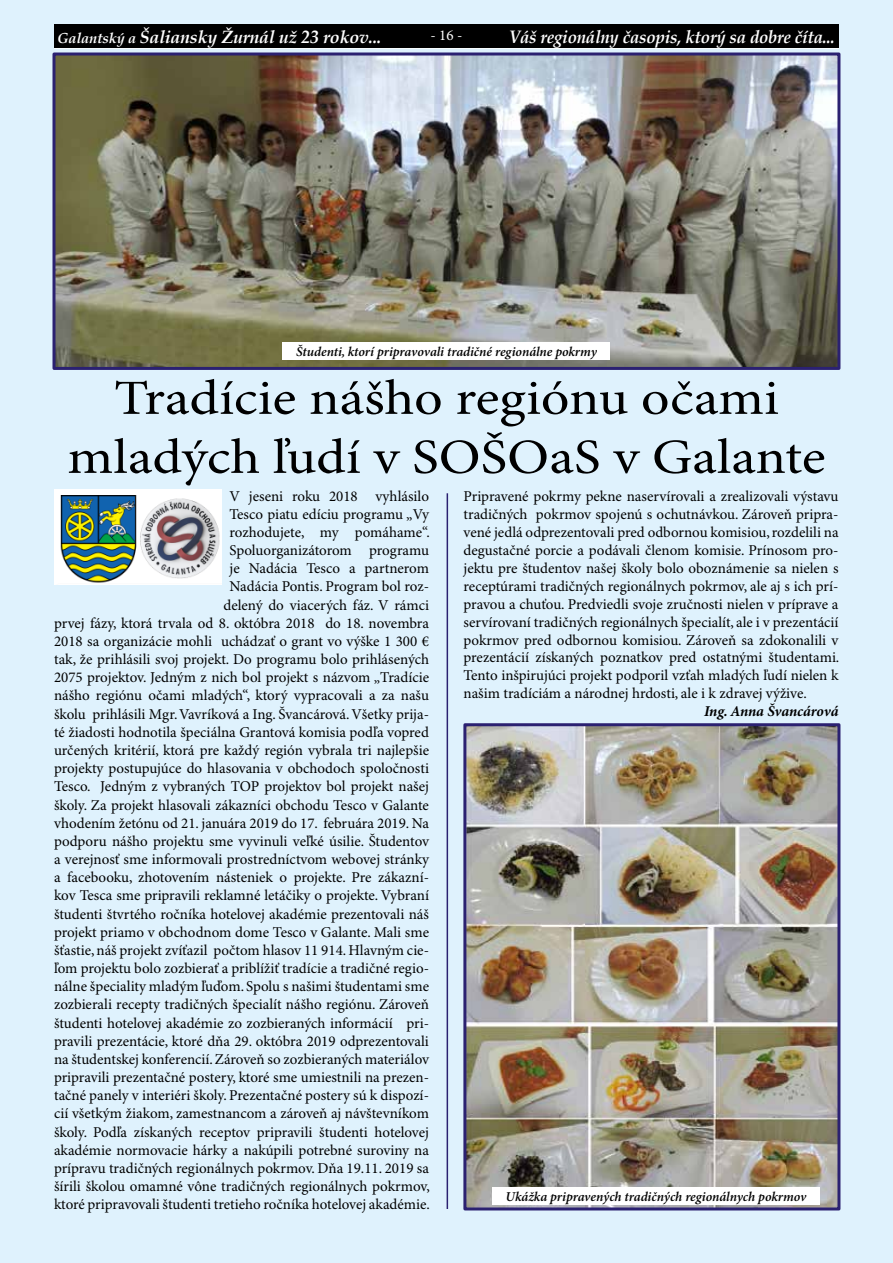
<style>
.page{position:relative;width:893px;height:1263px;background:#dff2fd}
.page>*{position:absolute;margin:0;border:0;box-sizing:border-box;transform-origin:0 0}
.t1{font:49.2px/58.9px "Minion Pro";color:#000;text-align:center;scale:1.14 1}
.t2{font:italic 700 18px "Book Antiqua";letter-spacing:-.01em;color:#fff;scale:.93 1}
.t3{font:italic 700 17.7px "Book Antiqua";letter-spacing:-.01em;color:#fff}
.t4{font:15px/18.1px "Minion Pro";color:#000;text-align:right}
.t5{font:italic 700 15px "Minion Pro";letter-spacing:-.01em;color:#000}
.t6{font:15px "Minion Pro";color:#fff}
.t7{font:italic 600 13.5px "Minion Pro";letter-spacing:-.005em;color:#000}
.s1{font-size:14.55px}
</style>
<div class="page">
<img style="left:56px;top:56px;width:780px;height:310px">
<div style="left:52px;top:52px;width:788px;height:318px;border:3px solid #2b2171"></div>
<img style="left:467px;top:727px;width:369px;height:479px">
<div style="left:463px;top:723px;width:377px;height:487px;border:3px solid #2b2171"></div>
<div style="left:492px;top:1187px;width:328px;height:18px;background:#fff"></div>
<div style="left:283px;top:342px;width:327px;height:18px;background:#fff"></div>
<hr style="left:447px;top:493px;width:1px;height:716px;background:#2b2171">
<img style="left:54px;top:490px;width:167px;height:95px">
<hr style="left:54px;top:47px;width:785px;height:2px;background:#fff">
<div style="left:54px;top:24px;width:785px;height:24px;background:#000"></div>
<p class="t3" style="left:57px;top:24px;width:326px"><span class="s1">Galantský a</span> Šaliansky Žurnál už 23 rokov...</p>
<p class="t6" style="left:431px;top:26px;width:33px">- 16 -</p>
<p class="t2" style="left:509px;top:24px;width:352px">Váš regionálny časopis, ktorý sa dobre číta...</p>
<p class="t7" style="left:296px;top:344px;width:302px">Študenti, ktorí pripravovali tradičné regionálne pokrmy</p>
<h1 class="t1" style="left:67px;top:371px;width:667px">Tradície nášho regiónu očami mladých ľudí v SOŠOaS v Galante</h1>
<p class="t4" style="left:54px;top:487px;width:377px">V jeseni roku 2018 vyhlásilo<br>Tesco piatu edíciu programu „Vy<br>rozhodujete, my pomáhame“.<br>Spoluorganizátorom programu<br>je Nadácia Tesco a partnerom<br>Nadácia Pontis. Program bol roz-<br>delený do viacerých fáz. V rámci<br>prvej fázy, ktorá trvala od 8. októbra 2018 do 18. novembra 2018 sa organizácie mohli uchádzať o grant vo výške 1 300 € tak, že prihlásili svoj projekt. Do programu bolo prihlásených 2075 projektov. Jedným z nich bol projekt s názvom „Tradície nášho regiónu očami mladých“, ktorý vypracovali a za našu školu prihlásili Mgr. Vavríková a Ing. Švancárová. Všetky prija&shy;té žiadosti hodnotila špeciálna Grantová komisia podľa vopred určených kritérií, ktorá pre každý región vybrala tri najlepšie projekty postupujúce do hlasovania v obchodoch spoločnosti Tesco. Jedným z vybraných TOP projektov bol projekt našej školy. Za projekt hlasovali zákazníci obchodu Tesco v Galante vhodením žetónu od 21. januára 2019 do 17. februára 2019. Na podporu nášho projektu sme vyvinuli veľké úsilie. Študentov a verejnosť sme informovali prostredníctvom webovej stránky a facebooku, zhotovením násteniek o projekte. Pre zákazní&shy;kov Tesca sme pripravili reklamné letáčiky o projekte. Vybraní študenti štvrtého ročníka hotelovej akadémie prezentovali náš projekt priamo v obchodnom dome Tesco v Galante. Mali sme šťastie, náš projekt zvíťazil počtom hlasov 11 914. Hlavným cie&shy;ľom projektu bolo zozbierať a priblížiť tradície a tradičné regio&shy;nálne špeciality mladým ľuďom. Spolu s našimi študentami sme zozbierali recepty tradičných špecialít nášho regiónu. Zároveň študenti hotelovej akadémie zo zozbieraných informácií pri&shy;pravili prezentácie, ktoré dňa 29. októbra 2019 odprezentovali na študentskej konferencií. Zároveň so zozbieraných materiálov pripravili prezentačné postery, ktoré sme umiestnili na prezen&shy;tačné panely v interiéri školy. Prezentačné postery sú k dispozí&shy;cií všetkým žiakom, zamestnancom a zároveň aj návštevníkom školy. Podľa získaných receptov pripravili študenti hotelovej akadémie normovacie hárky a nakúpili potrebné suroviny na prípravu tradičných regionálnych pokrmov. Dňa 19.11. 2019 sa šírili školou omamné vône tradičných regionálnych pokrmov, ktoré pripravovali študenti tretieho ročníka hotelovej akadémie.</p>
<p class="t4" style="left:463px;top:488px;width:377px;text-align:justify">Pripravené pokrmy pekne naservírovali a zrealizovali výstavu tradičných pokrmov spojenú s ochutnávkou. Zároveň pripra&shy;vené jedlá odprezentovali pred odbornou komisiou, rozdelili na degustačné porcie a podávali členom komisie. Prínosom pro&shy;jektu pre študentov našej školy bolo oboznámenie sa nielen s receptúrami tradičných regionálnych pokrmov, ale aj s ich prí&shy;pravou a chuťou. Predviedli svoje zručnosti nielen v príprave a servírovaní tradičných regionálnych špecialít, ale i v prezentácií pokrmov pred odbornou komisiou. Zároveň sa zdokonalili v prezentácií získaných poznatkov pred ostatnými študentami.<br>Tento inšpirujúci projekt podporil vzťah mladých ľudí nielen k našim tradíciám a národnej hrdosti, ale i k zdravej výžive.</p>
<p class="t5" style="left:704px;top:702px;width:136px">Ing. Anna Švancárová</p>
<p class="t7" style="left:505px;top:1188px;width:303px">Ukážka pripravených tradičných regionálnych pokrmov</p>
</div>
